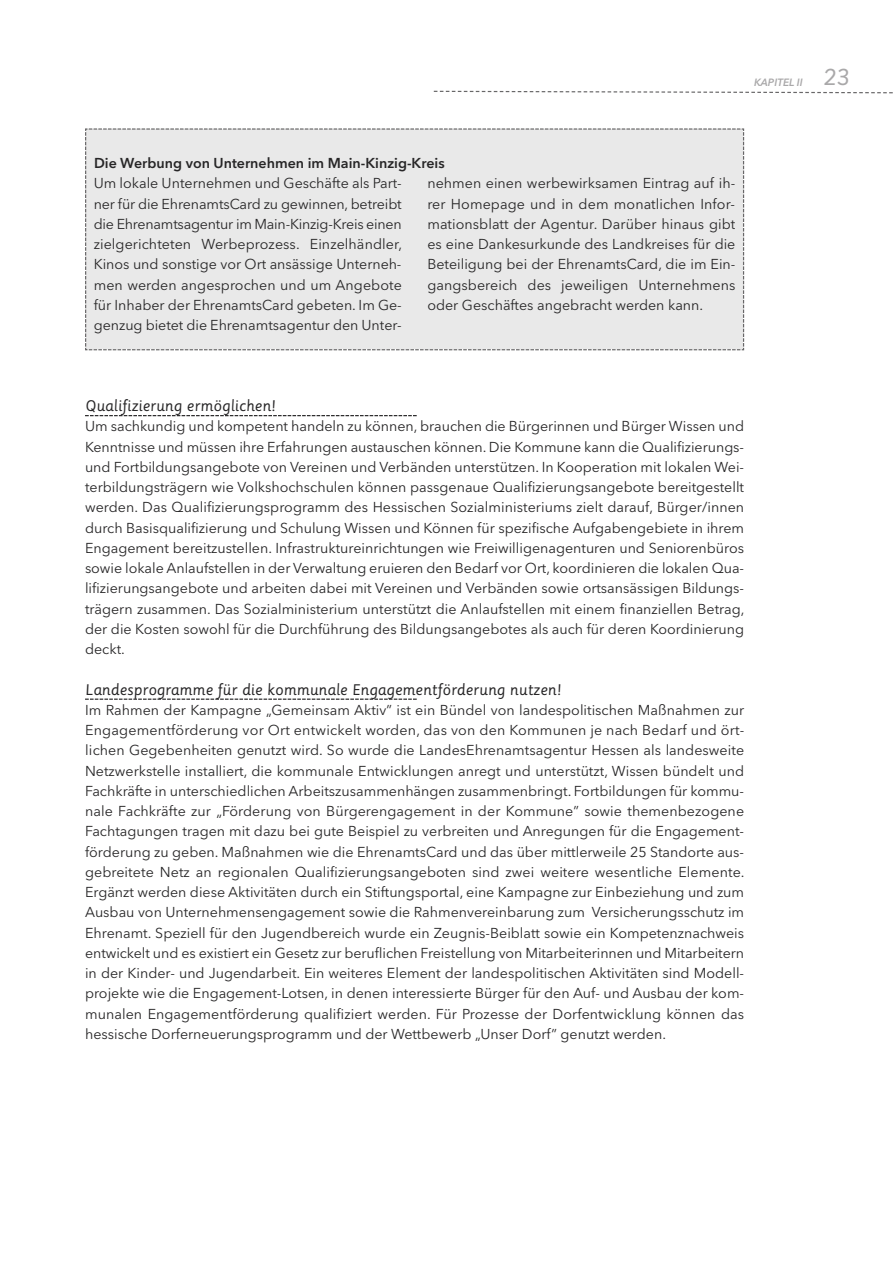
<style>
.page{position:relative;width:893px;height:1263px;background:#fff}
.page>*{position:absolute;margin:0;border:0;box-sizing:border-box;transform-origin:0 0}
.t1{font:15px "Sassoon Primary";color:#272627}
.t2{font:14.25px/20.2px "Avenir Next LT Pro";color:#272627;text-align:justify}
.t3{font:600 14.25px "Avenir Next LT Pro";color:#272627}
.t4{font:italic 600 10.5px "Avenir Next LT Pro";color:#a9a8a9}
.s1{font-family:"Sassoon Primary";font-weight:400;font-style:normal;font-size:22.5px}
</style>
<div class="page">
<svg style="left:434px;top:90px;width:459px;height:4px"></svg>
<svg style="left:85px;top:415px;width:332px;height:1px"></svg>
<svg style="left:85px;top:698px;width:332px;height:2px"></svg>
<div style="left:85px;top:128px;width:660px;height:223px;background:#e9e9e9"></div>
<p class="t4" style="left:754px;top:78px;width:97px">KAPITEL II <span class="s1">23</span></p>
<p class="t3" style="left:94px;top:158px;width:352px">Die Werbung von Unternehmen im Main-Kinzig-Kreis</p>
<p class="t2" style="left:94px;top:175px;width:310px">Um lokale Unternehmen und Geschäfte als Part&shy;ner für die EhrenamtsCard zu gewinnen, betreibt die Ehrenamtsagentur im Main-Kinzig-Kreis einen zielgerichteten Werbeprozess. Einzelhändler, Kinos und sonstige vor Ort ansässige Unterneh&shy;men werden angesprochen und um Angebote für Inhaber der EhrenamtsCard gebeten. Im Ge&shy;genzug bietet die Ehrenamtsagentur den Unter-</p>
<p class="t2" style="left:427px;top:175px;width:310px">nehmen einen werbewirksamen Eintrag auf ih&shy;rer Homepage und in dem monatlichen Infor&shy;mationsblatt der Agentur. Darüber hinaus gibt es eine Dankesurkunde des Landkreises für die Beteiligung bei der EhrenamtsCard, die im Ein&shy;gangsbereich des jeweiligen Unternehmens oder Geschäftes angebracht werden kann.</p>
<p class="t1" style="left:85px;top:399px;width:192px">Qualifizierung ermöglichen!</p>
<p class="t2" style="left:85px;top:418px;width:661px">Um sachkundig und kompetent handeln zu können, brauchen die Bürgerinnen und Bürger Wissen und Kenntnisse und müssen ihre Erfahrungen austauschen können. Die Kommune kann die Qualifizierungs&shy;und Fortbildungsangebote von Vereinen und Verbänden unterstützen. In Kooperation mit lokalen Wei&shy;terbildungsträgern wie Volkshochschulen können passgenaue Qualifizierungsangebote bereitgestellt werden. Das Qualifizierungsprogramm des Hessischen Sozialministeriums zielt darauf, Bürger/innen durch Basisqualifizierung und Schulung Wissen und Können für spezifische Aufgabengebiete in ihrem Engagement bereitzustellen. Infrastruktureinrichtungen wie Freiwilligenagenturen und Seniorenbüros sowie lokale Anlaufstellen in der Verwaltung eruieren den Bedarf vor Ort, koordinieren die lokalen Qua&shy;lifizierungsangebote und arbeiten dabei mit Vereinen und Verbänden sowie ortsansässigen Bildungs&shy;trägern zusammen. Das Sozialministerium unterstützt die Anlaufstellen mit einem finanziellen Betrag, der die Kosten sowohl für die Durchführung des Bildungsangebotes als auch für deren Koordinierung deckt.</p>
<p class="t1" style="left:85px;top:683px;width:478px">Landesprogramme für die kommunale Engagementförderung nutzen!</p>
<p class="t2" style="left:85px;top:701px;width:661px">Im Rahmen der Kampagne „Gemeinsam Aktiv” ist ein Bündel von landespolitischen Maßnahmen zur Engagementförderung vor Ort entwickelt worden, das von den Kommunen je nach Bedarf und ört&shy;lichen Gegebenheiten genutzt wird. So wurde die LandesEhrenamtsagentur Hessen als landesweite Netzwerkstelle installiert, die kommunale Entwicklungen anregt und unterstützt, Wissen bündelt und Fachkräfte in unterschiedlichen Arbeitszusammenhängen zusammenbringt. Fortbildungen für kommu&shy;nale Fachkräfte zur „Förderung von Bürgerengagement in der Kommune” sowie themenbezogene Fachtagungen tragen mit dazu bei gute Beispiel zu verbreiten und Anregungen für die Engagement&shy;förderung zu geben. Maßnahmen wie die EhrenamtsCard und das über mittlerweile 25 Standorte aus&shy;gebreitete Netz an regionalen Qualifizierungsangeboten sind zwei weitere wesentliche Elemente.<br>Ergänzt werden diese Aktivitäten durch ein Stiftungsportal, eine Kampagne zur Einbeziehung und zum Ausbau von Unternehmensengagement sowie die Rahmenvereinbarung zum Versicherungsschutz im Ehrenamt. Speziell für den Jugendbereich wurde ein Zeugnis-Beiblatt sowie ein Kompetenznachweis entwickelt und es existiert ein Gesetz zur beruflichen Freistellung von Mitarbeiterinnen und Mitarbeitern in der Kinder- und Jugendarbeit. Ein weiteres Element der landespolitischen Aktivitäten sind Modell&shy;projekte wie die Engagement-Lotsen, in denen interessierte Bürger für den Auf- und Ausbau der kom&shy;munalen Engagementförderung qualifiziert werden. Für Prozesse der Dorfentwicklung können das hessische Dorferneuerungsprogramm und der Wettbewerb „Unser Dorf” genutzt werden.</p>
</div>
